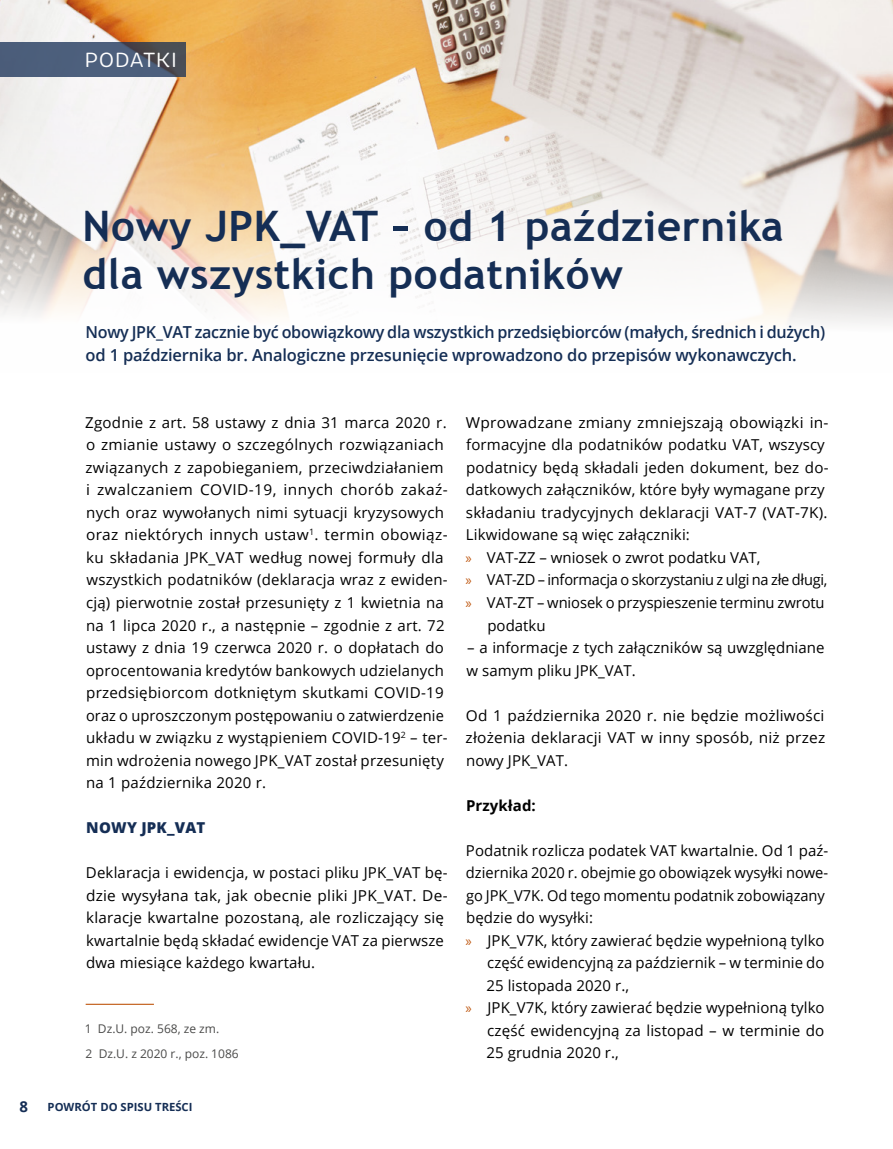
<style>
.page{position:relative;width:893px;height:1149px;background:#fff}
.page>*{position:absolute;margin:0;border:0;box-sizing:border-box;transform-origin:0 0}
.t1{font:700 42px/48px "Trebuchet MS";letter-spacing:.015em;color:#152e55}
.t2{font:21px "Brevia";letter-spacing:.025em;color:#fff}
.t3{font:600 16.5px/22.5px "Open Sans";letter-spacing:-.015em;color:#152e55}
.t4{font:15px/22.5px "Open Sans";letter-spacing:.015em;color:#000}
.t5{font:15px "Open Sans";letter-spacing:-.02em;color:#000}
.t6{font:15px "Open Sans";letter-spacing:-.005em;color:#000}
.t7{font:800 15px "Open Sans";letter-spacing:.015em;color:#152e55}
.t8{font:700 15px "Open Sans";letter-spacing:.005em;color:#000}
.t9{font:700 15px "Open Sans";color:#152e55}
.t10{font:12px/25px "Open Sans";color:#4a4a49}
.t11{font:700 11.25px "Open Sans";color:#152e55}
.s1{font-family:"Myriad Pro";color:#bf5811}
</style>
<div class="page">
<img style="left:0;top:0;width:893px;height:325px">
<svg style="left:0;top:42px;width:185px;height:34px;fill:#4c5f7c"></svg>
<hr style="left:86px;top:1003px;width:68px;height:1px;background:#bf5811">
<h2 class="t2" style="left:84px;top:47px;width:94px">PODATKI</h2>
<h1 class="t1" style="left:83px;top:202px;width:703px">Nowy JPK_VAT – od 1 października dla wszystkich podatników</h1>
<p class="t3" style="left:85px;top:320px;width:741px">Nowy JPK_VAT zacznie być obowiązkowy dla wszystkich przedsiębiorców (małych, średnich i dużych) od 1 października br. Analogiczne przesunięcie wprowadzono do przepisów wykonawczych.</p>
<p class="t4" style="left:85px;top:410px;width:364px">Zgodnie z art. 58 ustawy z dnia 31 marca 2020 r. o zmianie ustawy o szczególnych rozwiązaniach związanych z zapobieganiem, przeciwdziałaniem i zwalczaniem COVID-19, innych chorób zakaź&shy;nych oraz wywołanych nimi sytuacji kryzysowych oraz niektórych innych ustaw<sup>1</sup>. termin obowiąz&shy;ku składania JPK_VAT według nowej formuły dla wszystkich podatników (deklaracja wraz z ewiden&shy;cją) pierwotnie został przesunięty z 1 kwietnia na na 1 lipca 2020 r., a następnie – zgodnie z art. 72 ustawy z dnia 19 czerwca 2020 r. o dopłatach do oprocentowania kredytów bankowych udzielanych przedsiębiorcom dotkniętym skutkami COVID-19 oraz o uproszczonym postępowaniu o zatwierdzenie układu w związku z wystąpieniem COVID-19<sup>2</sup> – ter&shy;min wdrożenia nowego JPK_VAT został przesunięty na 1 października 2020 r.</p>
<p class="t7" style="left:86px;top:816px;width:121px">NOWY JPK_VAT</p>
<p class="t4" style="left:86px;top:860px;width:363px">Deklaracja i ewidencja, w postaci pliku JPK_VAT bę&shy;dzie wysyłana tak, jak obecnie pliki JPK_VAT. De&shy;klaracje kwartalne pozostaną, ale rozliczający się kwartalnie będą składać ewidencje VAT za pierwsze dwa miesiące każdego kwartału.</p>
<p class="t10" style="left:85px;top:1015px;width:155px">1 Dz.U. poz. 568, ze zm.<br>2 Dz.U. z 2020 r., poz. 1086</p>
<p class="t9" style="left:20px;top:1095px;width:10px">8</p>
<p class="t11" style="left:48px;top:1098px;width:146px">POWRÓT DO SPISU TREŚCI</p>
<p class="t4" style="left:466px;top:410px;width:364px">Wprowadzane zmiany zmniejszają obowiązki in-</p>
<p class="t4" style="left:466px;top:433px;width:360px">formacyjne dla podatników podatku VAT, wszyscy</p>
<p class="t4" style="left:466px;top:455px;width:364px">podatnicy będą składali jeden dokument, bez do-</p>
<p class="t4" style="left:466px;top:478px;width:360px">datkowych załączników, które były wymagane przy</p>
<p class="t4" style="left:466px;top:500px;width:363px">składaniu tradycyjnych deklaracji VAT-7 (VAT-7K).</p>
<p class="t4" style="left:466px;top:523px;width:225px">Likwidowane są więc załączniki:</p>
<p class="t4" style="left:466px;top:545px;width:296px"><span class="s1">»</span> VAT-ZZ – wniosek o zwrot podatku VAT,</p>
<p class="t5" style="left:466px;top:569px;width:363px"><span class="s1">»</span> VAT-ZD – informacja o skorzystaniu z ulgi na złe długi,</p>
<p class="t6" style="left:466px;top:592px;width:361px"><span class="s1">»</span> VAT-ZT – wniosek o przyspieszenie terminu zwrotu</p>
<p class="t4" style="left:487px;top:613px;width:60px">podatku</p>
<p class="t4" style="left:466px;top:635px;width:360px">– a informacje z tych załączników są uwzględniane w samym pliku JPK_VAT.</p>
<p class="t4" style="left:466px;top:703px;width:361px;text-align:justify">Od 1 października 2020 r. nie będzie możliwości złożenia deklaracji VAT w inny sposób, niż przez nowy JPK_VAT.</p>
<p class="t8" style="left:466px;top:794px;width:71px">Przykład:</p>
<p class="t4" style="left:466px;top:838px;width:364px">Podatnik rozlicza podatek VAT kwartalnie. Od 1 paź-</p>
<p class="t4" style="left:466px;top:860px;width:364px">dziernika 2020 r. obejmie go obowiązek wysyłki nowe-</p>
<p class="t4" style="left:466px;top:883px;width:360px">go JPK_V7K. Od tego momentu podatnik zobowiązany</p>
<p class="t4" style="left:466px;top:905px;width:128px">będzie do wysyłki:</p>
<p class="t4" style="left:466px;top:928px;width:361px"><span class="s1">»</span> JPK_V7K, który zawierać będzie wypełnioną tylko</p>
<p class="t4" style="left:487px;top:950px;width:339px">część ewidencyjną za październik – w terminie do</p>
<p class="t4" style="left:486px;top:973px;width:144px">25 listopada 2020 r.,</p>
<p class="t4" style="left:466px;top:995px;width:361px"><span class="s1">»</span> JPK_V7K, który zawierać będzie wypełnioną tylko</p>
<p class="t4" style="left:487px;top:1018px;width:339px">część ewidencyjną za listopad – w terminie do</p>
<p class="t4" style="left:486px;top:1040px;width:134px">25 grudnia 2020 r.,</p>
</div>
